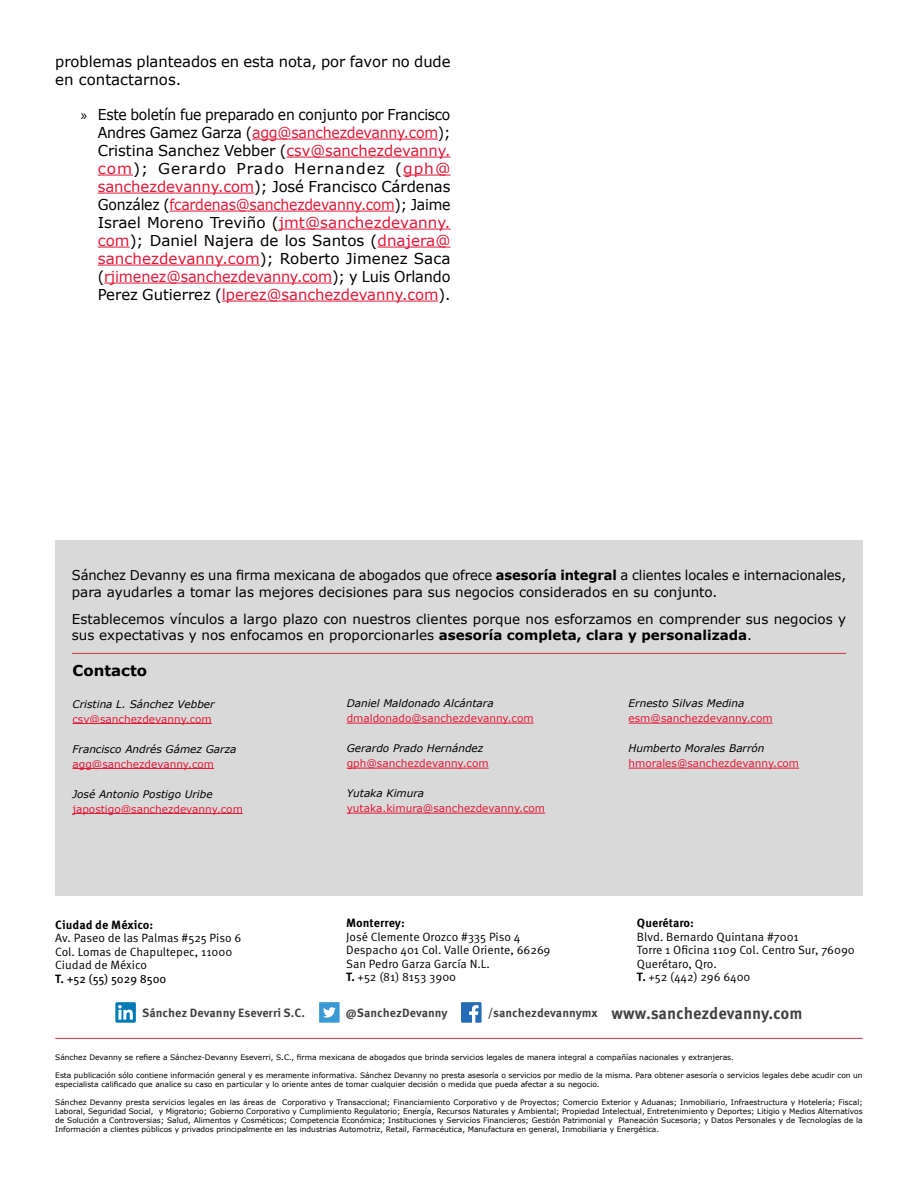
<style>
.page{position:relative;width:918px;height:1188px;background:#fff}
.page>*{position:absolute;margin:0;border:0;box-sizing:border-box;transform-origin:0 0}
.t1{font:700 16.5px "Meta Correspondence Pro";letter-spacing:-.005em;color:#424242}
.t2{font:15px/18px "Verdana";letter-spacing:-.005em;color:#000;text-align:justify;scale:.93 1}
.t3{font:15px/18px "Verdana";letter-spacing:-.005em;color:#000}
.t4{font:700 15px "Verdana";color:#000}
.t5{font:13.5px/16.5px "Verdana";color:#000}
.t6{font:12px/13.5px "Meta Pro Norm";color:#000}
.t7{font:700 12px "Meta Correspondence Pro";color:#424242}
.t8{font:700 12px "Meta Correspondence Pro";color:#000}
.t9{font:12px "Meta Pro";color:#000}
.t10{font:10.5px "Verdana";color:#e31837}
.t11{font:italic 10.5px "Verdana";color:#000}
.t12{font:7.5px/9px "Verdana";color:#000}
.s1{font-family:"Myriad Pro"}
.s2{color:#e31837}
.s3{font-weight:700}
.s4{font-family:"Meta Pro";font-weight:700}
.s5{font-size:12px}
</style>
<div class="page">
<hr style="left:55px;top:1038px;width:808px;height:1px;background:#ce343e">
<svg style="left:461px;top:1002px;width:21px;height:21px"></svg>
<svg style="left:115px;top:1002px;width:21px;height:21px"></svg>
<svg style="left:319px;top:1002px;width:21px;height:21px"></svg>
<div style="left:55px;top:540px;width:808px;height:356px;background:#d9d9d9"></div>
<hr style="left:73px;top:723px;width:139px;height:1px;background:#e31837">
<hr style="left:73px;top:768px;width:141px;height:1px;background:#e31837">
<hr style="left:73px;top:813px;width:170px;height:1px;background:#e31837">
<hr style="left:347px;top:723px;width:187px;height:1px;background:#e31837">
<hr style="left:347px;top:768px;width:142px;height:1px;background:#e31837">
<hr style="left:347px;top:813px;width:198px;height:1px;background:#e31837">
<hr style="left:629px;top:723px;width:144px;height:1px;background:#e31837">
<hr style="left:629px;top:768px;width:170px;height:1px;background:#e31837">
<hr style="left:72px;top:653px;width:774px;height:1px;background:#ce343e">
<hr style="left:252px;top:139px;width:186px;height:1px;background:#e31837">
<hr style="left:286px;top:157px;width:164px;height:1px;background:#e31837">
<hr style="left:98px;top:175px;width:35px;height:1px;background:#e31837">
<hr style="left:403px;top:175px;width:47px;height:1px;background:#e31837">
<hr style="left:98px;top:193px;width:156px;height:1px;background:#e31837">
<hr style="left:170px;top:211px;width:225px;height:1px;background:#e31837">
<hr style="left:279px;top:229px;width:171px;height:1px;background:#e31837">
<hr style="left:98px;top:247px;width:32px;height:1px;background:#e31837">
<hr style="left:378px;top:247px;width:72px;height:1px;background:#e31837">
<hr style="left:98px;top:265px;width:162px;height:1px;background:#e31837">
<hr style="left:104px;top:283px;width:228px;height:1px;background:#e31837">
<hr style="left:222px;top:301px;width:216px;height:1px;background:#e31837">
<h2 class="t3" style="left:55px;top:53px;width:397px">problemas planteados en esta nota, por favor no dude en contactarnos.</h2>
<p class="t2" style="left:98px;top:106px;width:381px;text-indent:-17px"><span class="s1">»</span> Este boletín fue preparado en conjunto por Francisco Andres Gamez Garza (<span class="s2">agg@sanchezdevanny.com</span>); Cristina Sanchez Vebber (<span class="s2">csv@sanchezdevanny. com</span>); Gerardo Prado Hernandez (<span class="s2">gph@ sanchezdevanny.com</span>); José Francisco Cárdenas González (<span class="s2">fcardenas@sanchezdevanny.com</span>); Jaime Israel Moreno Treviño (<span class="s2">jmt@sanchezdevanny. com</span>); Daniel Najera de los Santos (<span class="s2">dnajera@ sanchezdevanny.com</span>); Roberto Jimenez Saca (<span class="s2">rjimenez@sanchezdevanny.com</span>); y Luis Orlando Perez Gutierrez (<span class="s2">lperez@sanchezdevanny.com</span>).</p>
<h3 class="t5" style="left:72px;top:567px;width:776px">Sánchez Devanny es una firma mexicana de abogados que ofrece <span class="s3">asesoría integral</span> a clientes locales e internacionales, para ayudarles a tomar las mejores decisiones para sus negocios considerados en su conjunto.</h3>
<h3 class="t5" style="left:72px;top:611px;width:776px">Establecemos vínculos a largo plazo con nuestros clientes porque nos esforzamos en comprender sus negocios y sus expectativas y nos enfocamos en proporcionarles <span class="s3">asesoría completa, clara y personalizada</span>.</h3>
<h2 class="t4" style="left:73px;top:660px;width:76px">Contacto</h2>
<h3 class="t11" style="left:73px;top:697px;width:144px">Cristina L. Sánchez Vebber</h3>
<h3 class="t10" style="left:73px;top:712px;width:141px">csv@sanchezdevanny.com</h3>
<h3 class="t11" style="left:73px;top:742px;width:165px">Francisco Andrés Gámez Garza</h3>
<h3 class="t10" style="left:73px;top:757px;width:143px">agg@sanchezdevanny.com</h3>
<h3 class="t11" style="left:73px;top:787px;width:142px">José Antonio Postigo Uribe</h3>
<h3 class="t10" style="left:73px;top:802px;width:172px">japostigo@sanchezdevanny.com</h3>
<h3 class="t8" style="left:55px;top:915px;width:100px">Ciudad de México:</h3>
<h3 class="t6" style="left:55px;top:930px;width:188px">Av. Paseo de las Palmas #525 Piso 6<br>Col. Lomas de Chapultepec, 11000<br>Ciudad de México</h3>
<h3 class="t9" style="left:55px;top:969px;width:113px"><span class="s3">T.</span> +52 (55) 5029 8500</h3>
<h3 class="t11" style="left:347px;top:697px;width:148px">Daniel Maldonado Alcántara</h3>
<h3 class="t10" style="left:347px;top:712px;width:188px">dmaldonado@sanchezdevanny.com</h3>
<h3 class="t11" style="left:347px;top:742px;width:138px">Gerardo Prado Hernández</h3>
<h3 class="t10" style="left:347px;top:757px;width:143px">gph@sanchezdevanny.com</h3>
<h3 class="t11" style="left:347px;top:787px;width:79px">Yutaka Kimura</h3>
<h3 class="t10" style="left:347px;top:802px;width:200px">yutaka.kimura@sanchezdevanny.com</h3>
<h3 class="t8" style="left:346px;top:914px;width:60px">Monterrey:</h3>
<h3 class="t6" style="left:346px;top:929px;width:206px">José Clemente Orozco #335 Piso 4<br>Despacho 401 Col. Valle Oriente, 66269<br>San Pedro Garza García N.L.<br><span class="s4">T.</span> +52 (81) 8153 3900</h3>
<h3 class="t11" style="left:629px;top:697px;width:117px">Ernesto Silvas Medina</h3>
<h3 class="t10" style="left:629px;top:712px;width:146px">esm@sanchezdevanny.com</h3>
<h3 class="t11" style="left:629px;top:742px;width:138px">Humberto Morales Barrón</h3>
<h3 class="t10" style="left:629px;top:757px;width:172px">hmorales@sanchezdevanny.com</h3>
<h3 class="t8" style="left:637px;top:914px;width:59px">Querétaro:</h3>
<h3 class="t6" style="left:637px;top:929px;width:219px">Blvd. Bernardo Quintana #7001<br>Torre 1 Oficina 1109 Col. Centro Sur, 76090<br>Querétaro, Qro.<br><span class="s4">T.</span> +52 (442) 296 6400</h3>
<h3 class="t7" style="left:142px;top:1003px;width:164px">Sánchez Devanny Eseverri S.C.</h3>
<h3 class="t7" style="left:346px;top:1003px;width:103px">@SanchezDevanny</h3>
<h1 class="t1" style="left:488px;top:1000px;width:316px"><span class="s5">/sanchezdevannymx</span> www.sanchezdevanny.com</h1>
<p class="t12" style="left:55px;top:1053px;width:680px">Sánchez Devanny se refiere a Sánchez-Devanny Eseverri, S.C., firma mexicana de abogados que brinda servicios legales de manera integral a compañías nacionales y extranjeras.</p>
<p class="t12" style="left:55px;top:1071px;width:809px">Esta publicación sólo contiene información general y es meramente informativa. Sánchez Devanny no presta asesoría o servicios por medio de la misma. Para obtener asesoría o servicios legales debe acudir con un especialista calificado que analice su caso en particular y lo oriente antes de tomar cualquier decisión o medida que pueda afectar a su negocio.</p>
<p class="t12" style="left:55px;top:1098px;width:809px;text-align:justify">Sánchez Devanny presta servicios legales en las áreas de Corporativo y Transaccional; Financiamiento Corporativo y de Proyectos; Comercio Exterior y Aduanas; Inmobiliario, Infraestructura y Hotelería; Fiscal; Laboral, Seguridad Social, y Migratorio; Gobierno Corporativo y Cumplimiento Regulatorio; Energía, Recursos Naturales y Ambiental; Propiedad Intelectual, Entretenimiento y Deportes; Litigio y Medios Alternativos de Solución a Controversias; Salud, Alimentos y Cosméticos; Competencia Económica; Instituciones y Servicios Financieros; Gestión Patrimonial y Planeación Sucesoria; y Datos Personales y de Tecnologías de la Información a clientes públicos y privados principalmente en las industrias Automotriz, Retail, Farmacéutica, Manufactura en general, Inmobiliaria y Energética.</p>
</div>
